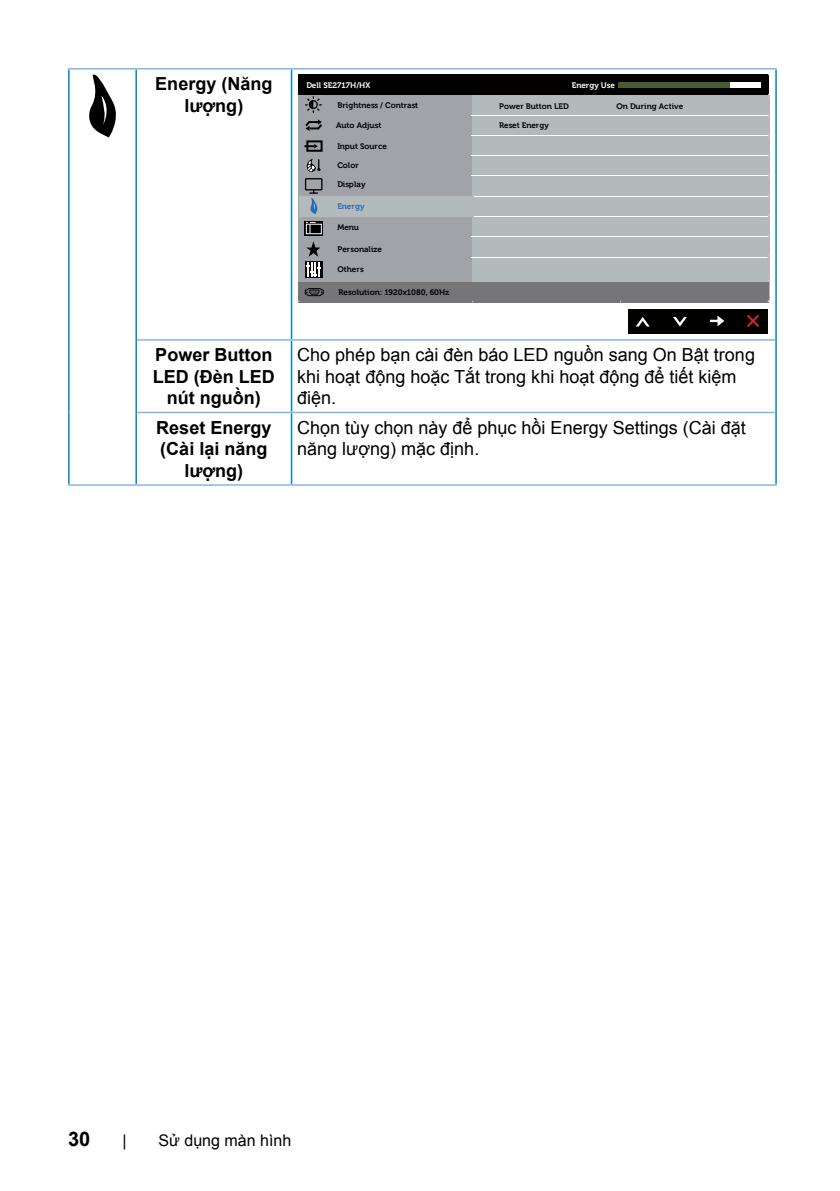
<style>
.page{position:relative;width:840px;height:1191px;background:#fff}
.page>*{position:absolute;margin:0;border:0;box-sizing:border-box;transform-origin:0 0}
.t1{font:700 20px "Arial";color:#000}
.t2{font:18px/21.6px "Arial";color:#000}
.t3{font:700 18px/21.6px "Arial";color:#000;text-align:center}
.t4{font:16px "Arial";color:#000}
.t5{font:700 8px "Museo For Dell";color:#000}
.t6{font:700 8px "Museo For Dell";color:#fff}
.t7{font:700 8px "Museo For Dell";letter-spacing:.005em;color:#276ab4}
</style>
<div class="page">
<hr style="left:68px;top:70px;width:2px;height:270px;background:#0087cb">
<hr style="left:68px;top:340px;width:2px;height:72px;background:#0087cb">
<hr style="left:68px;top:412px;width:2px;height:72px;background:#0087cb">
<hr style="left:68px;top:68px;width:68px;height:2px;background:#84b6e2">
<hr style="left:135px;top:70px;width:2px;height:270px;background:#0087cb">
<hr style="left:136px;top:68px;width:155px;height:2px;background:#84b6e2">
<hr style="left:290px;top:70px;width:2px;height:269px;background:#0087cb">
<hr style="left:774px;top:70px;width:2px;height:270px;background:#0087cb">
<hr style="left:291px;top:68px;width:485px;height:2px;background:#84b6e2">
<hr style="left:135px;top:340px;width:2px;height:72px;background:#0087cb">
<hr style="left:137px;top:339px;width:154px;height:2px;background:#84b6e2">
<hr style="left:290px;top:341px;width:2px;height:71px;background:#0087cb">
<hr style="left:774px;top:340px;width:2px;height:72px;background:#0087cb">
<hr style="left:291px;top:339px;width:483px;height:2px;background:#84b6e2">
<hr style="left:135px;top:412px;width:2px;height:72px;background:#0087cb">
<hr style="left:137px;top:412px;width:154px;height:1px;background:#84b6e2">
<hr style="left:290px;top:413px;width:2px;height:71px;background:#0087cb">
<hr style="left:774px;top:412px;width:2px;height:72px;background:#0087cb">
<hr style="left:291px;top:412px;width:483px;height:1px;background:#84b6e2">
<hr style="left:68px;top:484px;width:68px;height:2px;background:#84b6e2">
<hr style="left:136px;top:484px;width:155px;height:2px;background:#84b6e2">
<hr style="left:291px;top:484px;width:485px;height:2px;background:#84b6e2">
<svg style="left:89px;top:74px;width:27px;height:64px"></svg>
<div style="left:298px;top:74px;width:470px;height:21px;background:#030000"></div>
<div style="left:298px;top:95px;width:175px;height:206px;background:#a0a4a9"></div>
<div style="left:472px;top:96px;width:296px;height:205px;background:#b3babc"></div>
<div style="left:298px;top:282px;width:470px;height:20px;background:#767578"></div>
<div style="left:618px;top:83px;width:143px;height:5px;background:#fff"></div>
<div style="left:618px;top:83px;width:111px;height:5px;background:#475c31"></div>
<svg style="left:305px;top:96px;width:16px;height:17px"></svg>
<svg style="left:306px;top:241px;width:14px;height:16px"></svg>
<svg style="left:305px;top:261px;width:17px;height:17px"></svg>
<svg style="left:306px;top:263px;width:15px;height:14px"></svg>
<svg style="left:304px;top:221px;width:19px;height:14px"></svg>
<div style="left:306px;top:224px;width:15px;height:10px;border:1px solid #fff"></div>
<svg style="left:306px;top:222px;width:9px;height:12px"></svg>
<div style="left:305px;top:178px;width:17px;height:13px;border:1px solid #000"></div>
<hr style="left:471px;top:115px;width:296px;height:1px;background:#fff">
<hr style="left:471px;top:135px;width:296px;height:1px;background:#fff">
<hr style="left:471px;top:156px;width:296px;height:1px;background:#fff">
<hr style="left:471px;top:176px;width:296px;height:1px;background:#fff">
<hr style="left:471px;top:196px;width:296px;height:1px;background:#fff">
<hr style="left:471px;top:216px;width:296px;height:1px;background:#fff">
<hr style="left:471px;top:236px;width:296px;height:1px;background:#fff">
<hr style="left:471px;top:257px;width:296px;height:1px;background:#fff">
<div style="left:299px;top:196px;width:174px;height:21px;background:#b3babc"></div>
<svg style="left:305px;top:119px;width:17px;height:12px"></svg>
<div style="left:306px;top:140px;width:16px;height:12px;border:2px solid #000"></div>
<svg style="left:304px;top:144px;width:13px;height:5px"></svg>
<svg style="left:298px;top:288px;width:26px;height:14px"></svg>
<svg style="left:308px;top:190px;width:10px;height:24px"></svg>
<svg style="left:306px;top:159px;width:14px;height:14px"></svg>
<div style="left:627px;top:309px;width:140px;height:25px;background:#030000"></div>
<svg style="left:636px;top:317px;width:13px;height:9px"></svg>
<svg style="left:673px;top:317px;width:13px;height:9px"></svg>
<svg style="left:710px;top:315px;width:14px;height:11px"></svg>
<svg style="left:747px;top:314px;width:13px;height:13px"></svg>
<p class="t3" style="left:155px;top:73px;width:119px">Energy (Năng lượng)</p>
<p class="t6" style="left:306px;top:81px;width:66px">Dell SE2717H/HX</p>
<p class="t6" style="left:571px;top:81px;width:45px">Energy Use</p>
<p class="t5" style="left:337px;top:100px;width:82px">Brightness / Contrast</p>
<p class="t5" style="left:336px;top:121px;width:47px">Auto Adjust</p>
<p class="t5" style="left:337px;top:142px;width:51px">Input Source</p>
<p class="t5" style="left:337px;top:161px;width:23px">Color</p>
<p class="t5" style="left:337px;top:180px;width:30px">Display</p>
<p class="t5" style="left:337px;top:223px;width:23px">Menu</p>
<p class="t5" style="left:337px;top:245px;width:46px">Personalize</p>
<p class="t5" style="left:337px;top:265px;width:28px">Others</p>
<p class="t7" style="left:337px;top:201px;width:29px">Energy</p>
<p class="t5" style="left:338px;top:287px;width:112px">Resolution: 1920x1080, 60Hz</p>
<p class="t5" style="left:499px;top:101px;width:71px">Power Button LED</p>
<p class="t5" style="left:499px;top:121px;width:51px">Reset Energy</p>
<p class="t5" style="left:616px;top:102px;width:68px">On During Active</p>
<p class="t3" style="left:153px;top:344px;width:124px">Power Button<br>LED (Đèn LED nút nguồn)</p>
<p class="t2" style="left:297px;top:344px;width:459px">Cho phép bạn cài đèn báo LED nguồn sang On Bật trong khi hoạt động hoặc Tắt trong khi hoạt động để tiết kiệm điện.</p>
<p class="t3" style="left:156px;top:417px;width:117px">Reset Energy (Cài lại năng lượng)</p>
<p class="t2" style="left:297px;top:417px;width:450px">Chọn tùy chọn này để phục hồi Energy Settings (Cài đặt năng lượng) mặc định.</p>
<p class="t1" style="left:68px;top:1125px;width:24px">30</p>
<p class="t4" style="left:122px;top:1129px;width:6px">|</p>
<p class="t4" style="left:158px;top:1129px;width:134px">Sử dụng màn hình</p>
</div>
